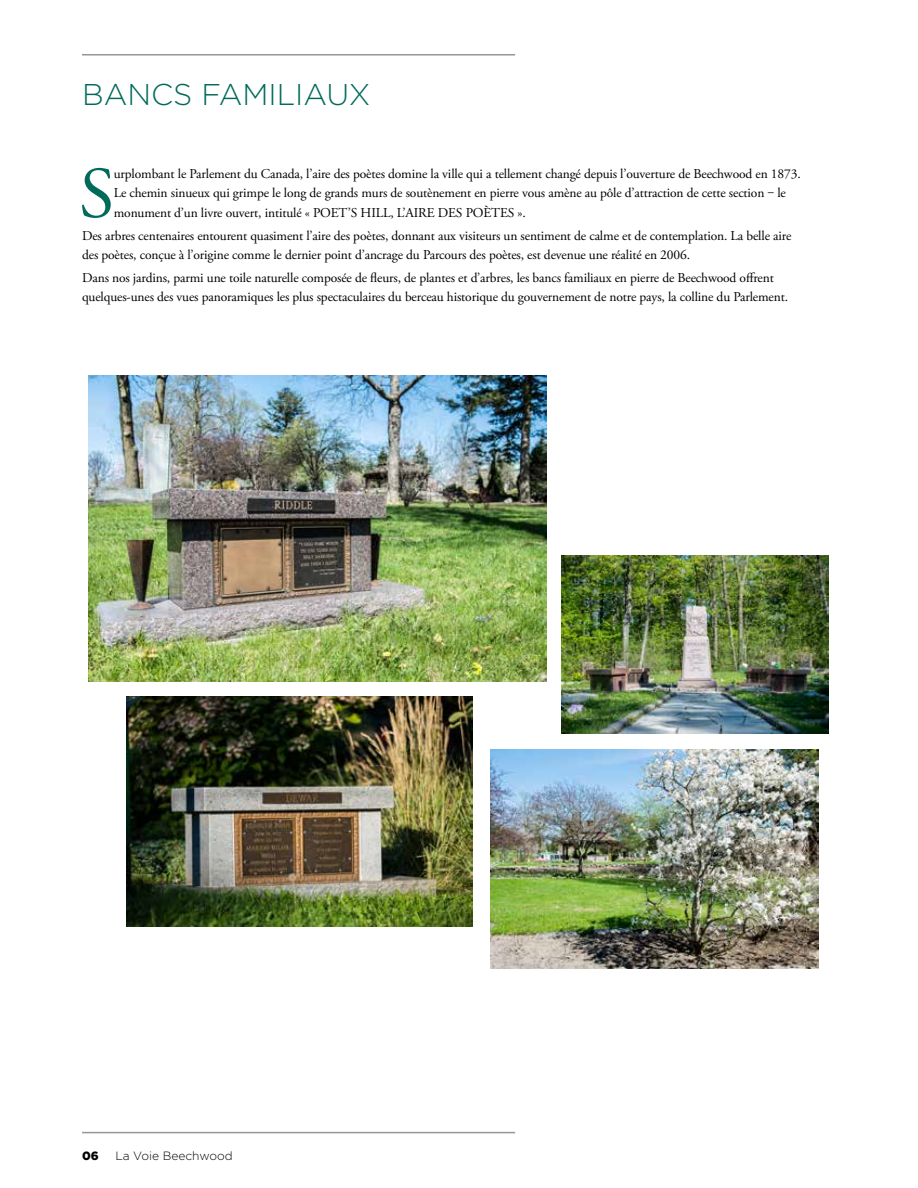
<style>
.page{position:relative;width:918px;height:1188px;background:#fff}
.page>*{position:absolute;margin:0;border:0;box-sizing:border-box;transform-origin:0 0}
.t1{font:72.3px "Adobe Garamond Pro";color:#006a5b}
.t2{font:300 30px "Gotham";color:#006a5b}
.t3{font:13.5px/19.5px "Adobe Garamond Pro";letter-spacing:-.01em;color:#000}
.t4{font:300 12px "Gotham";color:#000}
.t5{font:900 12px "Gotham";color:#000}
</style>
<div class="page">
<hr style="left:82px;top:1132px;width:433px;height:1px;background:#939598">
<hr style="left:82px;top:54px;width:433px;height:2px;background:#939598">
<img style="left:89px;top:376px;width:458px;height:305px">
<img style="left:126px;top:696px;width:347px;height:231px">
<img style="left:561px;top:555px;width:268px;height:179px">
<img style="left:490px;top:749px;width:328px;height:219px">
<h2 class="t2" style="left:82px;top:75px;width:290px">BANCS FAMILIAUX</h2>
<h1 class="t1" style="left:79px;top:150px;width:37px">S</h1>
<p class="t3" style="left:114px;top:164px;width:689px">urplombant le Parlement du Canada, l’aire des poètes domine la ville qui a tellement changé depuis l’ouverture de Beechwood en 1873.<br>Le chemin sinueux qui grimpe le long de grands murs de soutènement en pierre vous amène au pôle d’attraction de cette section ‒ le monument d’un livre ouvert, intitulé « POET’S HILL, L’AIRE DES POÈTES ».</p>
<p class="t3" style="left:82px;top:226px;width:711px">Des arbres centenaires entourent quasiment l’aire des poètes, donnant aux visiteurs un sentiment de calme et de contemplation. La belle aire des poètes, conçue à l’origine comme le dernier point d’ancrage du Parcours des poètes, est devenue une réalité en 2006.</p>
<p class="t3" style="left:82px;top:268px;width:708px">Dans nos jardins, parmi une toile naturelle composée de fleurs, de plantes et d’arbres, les bancs familiaux en pierre de Beechwood offrent quelques-unes des vues panoramiques les plus spectaculaires du berceau historique du gouvernement de notre pays, la colline du Parlement.</p>
<p class="t5" style="left:82px;top:1147px;width:18px">06</p>
<p class="t4" style="left:115px;top:1148px;width:119px">La Voie Beechwood</p>
</div>
